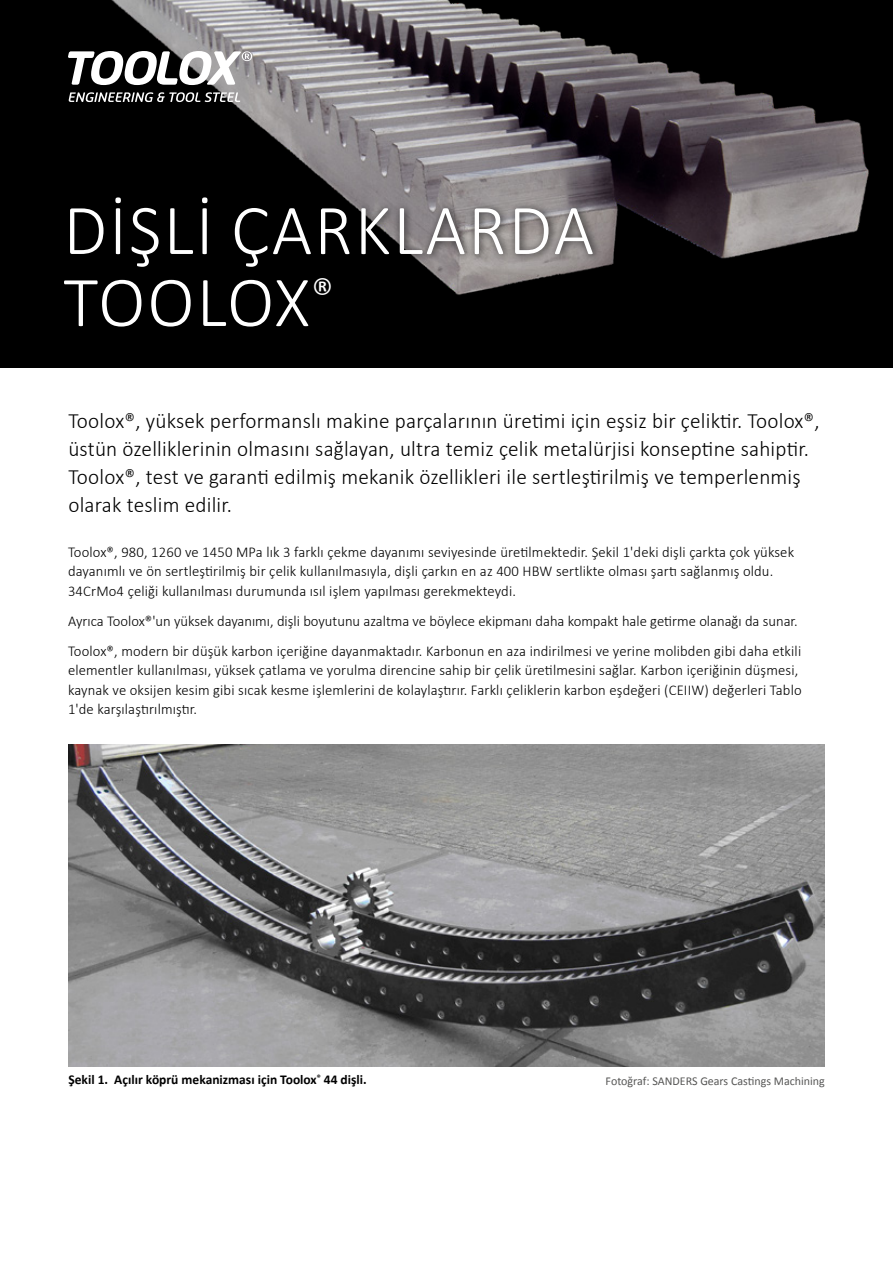
<style>
.page{position:relative;width:893px;height:1263px;background:#fff}
.page>*{position:absolute;margin:0;border:0;box-sizing:border-box;transform-origin:0 0}
.t1{font:300 72px/72px "Calibri";letter-spacing:.03em;color:#fff}
.Body{font:300 21.75px/27.8px "Calibri";letter-spacing:.01em;color:#000}
.Body-2{font:300 15px/19.5px "Calibri";letter-spacing:.01em;color:#000}
.t2{font:700 13.5px "Calibri";color:#000}
.t3{font:12px "Calibri";color:#575756}
</style>
<div class="page">
<img style="left:0;top:0;width:893px;height:368px">
<div style="left:58px;top:191px;width:544px;height:144px;background:#000;opacity:.75"></div>
<img style="left:68px;top:744px;width:757px;height:322px">
<svg style="left:68px;top:51px;width:184px;height:34px"></svg>
<svg style="left:69px;top:92px;width:171px;height:10px"></svg>
<p class="t1" style="left:63px;top:191px;width:532px">DİŞLİ ÇARKLARDA<br>TOOLOX<sup>®</sup></p>
<p class="Body" style="left:68px;top:406px;width:753px">Toolox®, yüksek performanslı makine parçalarının üretimi için eşsiz bir çeliktir. Toolox®, üstün özelliklerinin olmasını sağlayan, ultra temiz çelik metalürjisi konseptine sahiptir.<br>Toolox®, test ve garanti edilmiş mekanik özellikleri ile sertleştirilmiş ve temperlenmiş olarak teslim edilir.</p>
<p class="Body-2" style="left:68px;top:541px;width:728px">Toolox®, 980, 1260 ve 1450 MPa lık 3 farklı çekme dayanımı seviyesinde üretilmektedir. Şekil 1'deki dişli çarkta çok yüksek dayanımlı ve ön sertleştirilmiş bir çelik kullanılmasıyla, dişli çarkın en az 400 HBW sertlikte olması şartı sağlanmış oldu.<br>34CrMo4 çeliği kullanılması durumunda ısıl işlem yapılması gerekmekteydi.</p>
<p class="Body-2" style="left:68px;top:610px;width:731px">Ayrıca Toolox®'un yüksek dayanımı, dişli boyutunu azaltma ve böylece ekipmanı daha kompakt hale getirme olanağı da sunar.</p>
<p class="Body-2" style="left:68px;top:640px;width:735px">Toolox®, modern bir düşük karbon içeriğine dayanmaktadır. Karbonun en aza indirilmesi ve yerine molibden gibi daha etkili elementler kullanılması, yüksek çatlama ve yorulma direncine sahip bir çelik üretilmesini sağlar. Karbon içeriğinin düşmesi, kaynak ve oksijen kesim gibi sıcak kesme işlemlerini de kolaylaştırır. Farklı çeliklerin karbon eşdeğeri (CEIIW) değerleri Tablo 1'de karşılaştırılmıştır.</p>
<p class="t2" style="left:68px;top:1071px;width:300px">Şekil 1. Açılır köprü mekanizması için Toolox<sup>®</sup> 44 dişli.</p>
<p class="t3" style="left:606px;top:1073px;width:221px">Fotoğraf: SANDERS Gears Castings Machining</p>
</div>
